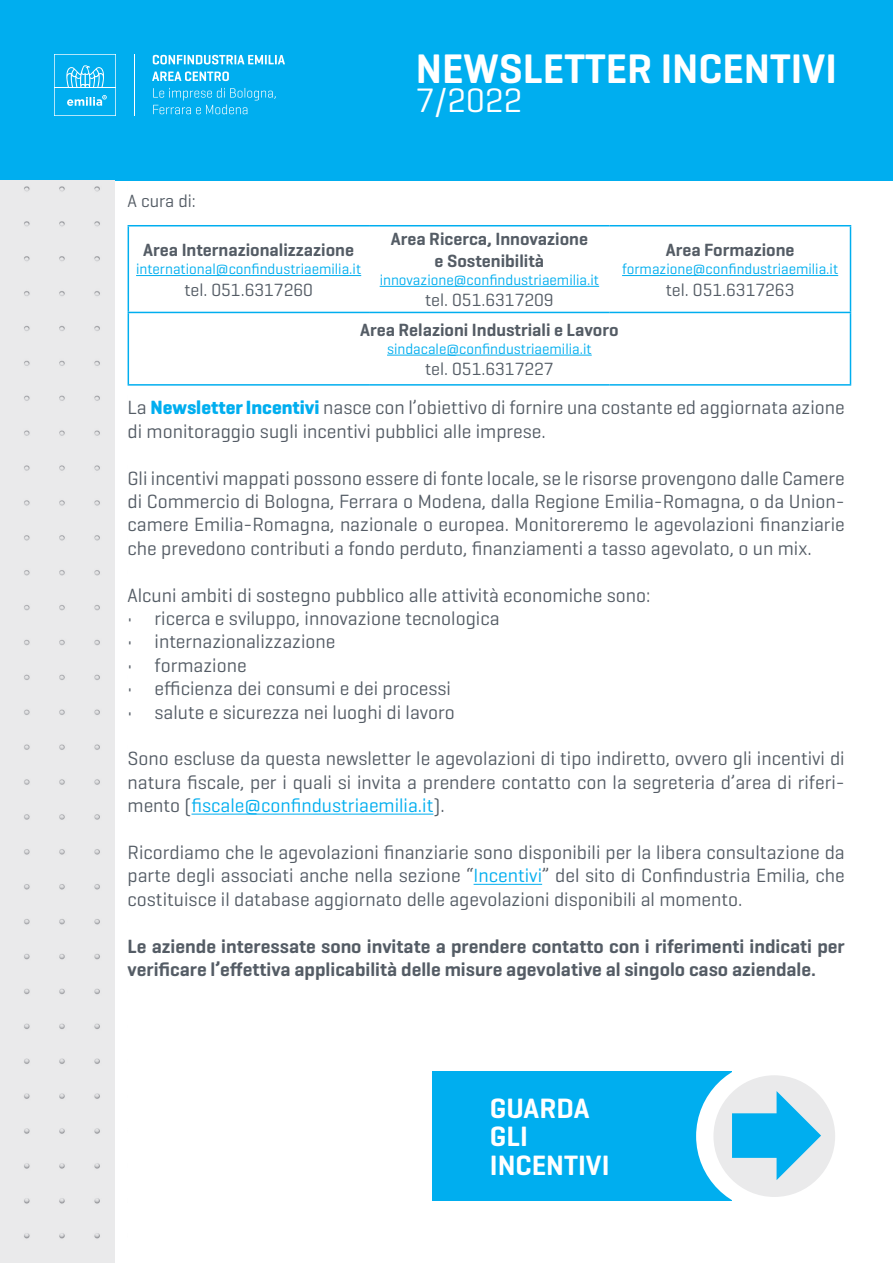
<style>
.page{position:relative;width:893px;height:1263px;background:#fff}
.page>*{position:absolute;margin:0;border:0;box-sizing:border-box;transform-origin:0 0}
.t1{font:600 42px "Geogrotesque";color:#fff}
.t2{font:34.5px "Geogrotesque";color:#fff}
.t3{font:600 28.5px "Geogrotesque";color:#fff}
.t4{font:19.5px/23.4px "Geogrotesque";color:#545c65;text-align:justify}
.t5{font:600 19.5px/23.4px "Geogrotesque";color:#545c65}
.t6{font:600 18px "Geogrotesque";color:#545c65}
.t7{font:18px "Geogrotesque";color:#545c65}
.t8{font:15px "Geogrotesque";color:#00aeef}
.s1{font-weight:700;color:#00aeef}
.s2{color:#00aeef}
</style>
<div class="page">
<div style="left:0;top:0;width:893px;height:181px;background:#00aeef"></div>
<hr style="left:135px;top:54px;width:1px;height:62px;background:#fff">
<svg style="left:153px;top:55px;width:132px;height:9px"></svg>
<svg style="left:152px;top:71px;width:77px;height:10px"></svg>
<svg style="left:153px;top:88px;width:123px;height:26px"></svg>
<svg style="left:54px;top:54px;width:62px;height:62px"></svg>
<img style="left:0;top:181px;width:128px;height:1082px">
<hr style="left:191px;top:814px;width:242px;height:1px;background:#00aeef">
<hr style="left:474px;top:884px;width:68px;height:1px;background:#00aeef">
<div style="left:433px;top:1071px;width:299px;height:130px;background:#00aeef"></div>
<div style="left:696px;top:1061px;width:150px;height:150px;background:#fff;border-radius:50%"></div>
<div style="left:713px;top:1075px;width:122px;height:122px;background:#eaeaeb;border-radius:50%"></div>
<hr style="left:128px;top:225px;width:241px;height:1px;background:#00aeef">
<hr style="left:128px;top:226px;width:1px;height:86px;background:#00aeef">
<hr style="left:369px;top:225px;width:241px;height:1px;background:#00aeef">
<hr style="left:610px;top:225px;width:241px;height:1px;background:#00aeef">
<hr style="left:850px;top:226px;width:1px;height:86px;background:#00aeef">
<hr style="left:128px;top:312px;width:241px;height:1px;background:#00aeef">
<hr style="left:128px;top:313px;width:1px;height:71px;background:#00aeef">
<hr style="left:369px;top:312px;width:241px;height:1px;background:#00aeef">
<hr style="left:610px;top:312px;width:241px;height:1px;background:#00aeef">
<hr style="left:850px;top:313px;width:1px;height:71px;background:#00aeef">
<hr style="left:128px;top:384px;width:241px;height:2px;background:#00aeef">
<hr style="left:369px;top:384px;width:241px;height:2px;background:#00aeef">
<hr style="left:610px;top:384px;width:241px;height:2px;background:#00aeef">
<hr style="left:136px;top:275px;width:225px;height:1px;background:#00aeef">
<hr style="left:380px;top:286px;width:219px;height:1px;background:#00aeef">
<hr style="left:622px;top:275px;width:216px;height:1px;background:#00aeef">
<hr style="left:387px;top:355px;width:205px;height:1px;background:#00aeef">
<p class="t1" style="left:416px;top:43px;width:423px">NEWSLETTER INCENTIVI</p>
<p class="t2" style="left:416px;top:79px;width:108px">7/2022</p>
<p class="t7" style="left:128px;top:190px;width:70px">A cura di:</p>
<p class="t6" style="left:143px;top:239px;width:212px">Area Internazionalizzazione</p>
<p class="t8" style="left:136px;top:260px;width:227px">international@confindustriaemilia.it</p>
<p class="t7" style="left:184px;top:278px;width:130px">tel. 051.6317260</p>
<p class="t6" style="left:391px;top:228px;width:199px">Area Ricerca, Innovazione</p>
<p class="t6" style="left:435px;top:249px;width:111px">e Sostenibilità</p>
<p class="t8" style="left:380px;top:270px;width:221px">innovazione@confindustriaemilia.it</p>
<p class="t7" style="left:425px;top:289px;width:130px">tel. 051.6317209</p>
<p class="t6" style="left:666px;top:239px;width:130px">Area Formazione</p>
<p class="t8" style="left:622px;top:260px;width:218px">formazione@confindustriaemilia.it</p>
<p class="t7" style="left:666px;top:278px;width:130px">tel. 051.6317263</p>
<p class="t6" style="left:360px;top:318px;width:260px">Area Relazioni Industriali e Lavoro</p>
<p class="t8" style="left:387px;top:339px;width:206px">sindacale@confindustriaemilia.it</p>
<p class="t7" style="left:425px;top:358px;width:130px">tel. 051.6317227</p>
<p class="t4" style="left:128px;top:395px;width:719px">La <span class="s1">Newsletter Incentivi</span> nasce con l’obiettivo di fornire una costante ed aggiornata azione di monitoraggio sugli incentivi pubblici alle imprese.</p>
<p class="t4" style="left:128px;top:466px;width:719px">Gli incentivi mappati possono essere di fonte locale, se le risorse provengono dalle Camere di Commercio di Bologna, Ferrara o Modena, dalla Regione Emilia-Romagna, o da Union&shy;camere Emilia-Romagna, nazionale o europea. Monitoreremo le agevolazioni finanziarie che prevedono contributi a fondo perduto, finanziamenti a tasso agevolato, o un mix.</p>
<p class="t4" style="left:128px;top:583px;width:524px">Alcuni ambiti di sostegno pubblico alle attività economiche sono:</p>
<p class="t4" style="left:128px;top:606px;width:373px">• ricerca e sviluppo, innovazione tecnologica</p>
<p class="t4" style="left:128px;top:629px;width:209px">• internazionalizzazione</p>
<p class="t4" style="left:128px;top:653px;width:121px">• formazione</p>
<p class="t4" style="left:128px;top:676px;width:325px">• efficienza dei consumi e dei processi</p>
<p class="t4" style="left:128px;top:700px;width:329px">• salute e sicurezza nei luoghi di lavoro</p>
<p class="t4" style="left:128px;top:746px;width:719px">Sono escluse da questa newsletter le agevolazioni di tipo indiretto, ovvero gli incentivi di natura fiscale, per i quali si invita a prendere contatto con la segreteria d’area di riferi&shy;mento (<span class="s2">fiscale@confindustriaemilia.it</span>).</p>
<p class="t4" style="left:128px;top:840px;width:719px">Ricordiamo che le agevolazioni finanziarie sono disponibili per la libera consultazione da parte degli associati anche nella sezione “<span class="s2">Incentivi</span>” del sito di Confindustria Emilia, che costituisce il database aggiornato delle agevolazioni disponibili al momento.</p>
<p class="t5" style="left:128px;top:934px;width:719px">Le aziende interessate sono invitate a prendere contatto con i riferimenti indicati per verificare l’effettiva applicabilità delle misure agevolative al singolo caso aziendale.</p>
<p class="t3" style="left:490px;top:1090px;width:101px">GUARDA</p>
<p class="t3" style="left:490px;top:1119px;width:39px">GLI</p>
<p class="t3" style="left:490px;top:1147px;width:121px">INCENTIVI</p>
</div>
